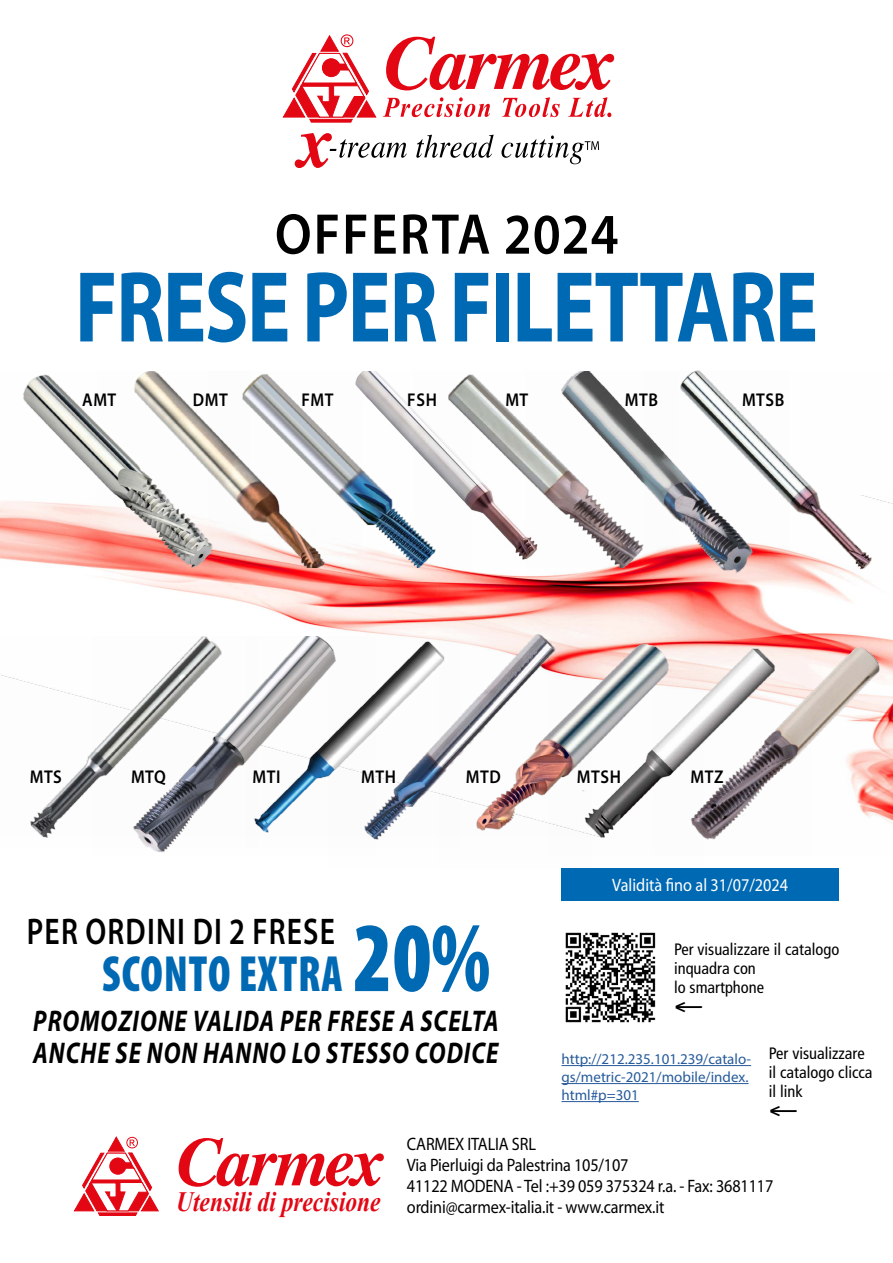
<style>
.page{position:relative;width:893px;height:1263px;background:#fff}
.page>*{position:absolute;margin:0;border:0;box-sizing:border-box;transform-origin:0 0}
.t1{font:700 101.7px "Myriad Pro";letter-spacing:-.02em;color:#0069b4;scale:.8 1}
.t2{font:600 57.9px "Myriad Pro";letter-spacing:.04em;color:#000;scale:.9 1}
.t3{font:900 condensed 51.15px "Myriad Pro";letter-spacing:.02em;color:#0069b4;scale:.88 1}
.t4{font:600 37.2px "Myriad Pro";letter-spacing:.04em;color:#000;scale:.79 1}
.t5{font:italic 700 30px/31.5px "Myriad Pro";letter-spacing:.04em;color:#000;scale:.79 1}
.t6{font:italic 700 27.9px "Times New Roman";color:#e30613;scale:.84 1}
.t7{font:600 18.45px "Myriad Pro";letter-spacing:.03em;color:#000;scale:.9 1}
.t8{font:18px/21px "Myriad Pro";letter-spacing:-.01em;color:#000;scale:.9 1}
.t9{font:18px "Myriad Pro";color:#fff;scale:.9 1}
.t10{font:condensed 16.5px/18.9px "Frutiger LT Std";color:#000}
.t11{font:15px/18px "Myriad Pro";color:#275b9b}
.s1{font-size:99.9px}
</style>
<div class="page">
<img style="left:88px;top:567px;width:805px;height:77px">
<svg style="left:179px;top:1138px;width:205px;height:49px"></svg>
<svg style="left:74px;top:1137px;width:84px;height:78px"></svg>
<img style="left:0;top:374px;width:98px;height:193px">
<img style="left:98px;top:371px;width:110px;height:196px">
<img style="left:208px;top:374px;width:94px;height:193px">
<img style="left:302px;top:371px;width:224px;height:211px">
<img style="left:415px;top:371px;width:111px;height:196px">
<img style="left:526px;top:371px;width:264px;height:211px">
<img style="left:645px;top:371px;width:248px;height:210px">
<img style="left:592px;top:605px;width:111px;height:39px">
<img style="left:328px;top:605px;width:264px;height:226px">
<img style="left:376px;top:637px;width:84px;height:203px">
<img style="left:151px;top:637px;width:225px;height:216px">
<img style="left:1px;top:637px;width:256px;height:211px">
<img style="left:548px;top:644px;width:105px;height:194px">
<img style="left:653px;top:644px;width:240px;height:196px">
<svg style="left:383px;top:97px;width:228px;height:20px"></svg>
<svg style="left:386px;top:37px;width:228px;height:53px"></svg>
<svg style="left:283px;top:34px;width:93px;height:88px"></svg>
<svg style="left:295px;top:133px;width:304px;height:35px"></svg>
<div style="left:561px;top:868px;width:278px;height:33px;background:#0069b4"></div>
<img style="left:565px;top:932px;width:91px;height:91px">
<hr style="left:561px;top:1065px;width:190px;height:1px;background:#275b9b">
<hr style="left:561px;top:1083px;width:188px;height:1px;background:#275b9b">
<hr style="left:561px;top:1101px;width:78px;height:1px;background:#275b9b">
<h2 class="t2" style="left:275px;top:197px;width:383px">OFFERTA 2024</h2>
<h1 class="t1" style="left:75px;top:241px;width:931px">FRESE PER FILETTARE</h1>
<p class="t7" style="left:82px;top:388px;width:40px">AMT</p>
<p class="t7" style="left:742px;top:388px;width:49px">MTSB</p>
<p class="t7" style="left:193px;top:388px;width:40px">DMT</p>
<p class="t7" style="left:302px;top:388px;width:37px">FMT</p>
<p class="t7" style="left:407px;top:388px;width:34px">FSH</p>
<p class="t7" style="left:505px;top:388px;width:27px">MT</p>
<p class="t7" style="left:625px;top:388px;width:38px">MTB</p>
<p class="t7" style="left:30px;top:765px;width:37px">MTS</p>
<p class="t7" style="left:131px;top:765px;width:40px">MTQ</p>
<p class="t7" style="left:252px;top:765px;width:33px">MTI</p>
<p class="t7" style="left:361px;top:765px;width:40px">MTH</p>
<p class="t7" style="left:466px;top:765px;width:40px">MTD</p>
<p class="t7" style="left:577px;top:765px;width:50px">MTSH</p>
<p class="t7" style="left:690px;top:765px;width:38px">MTZ</p>
<h3 class="t4" style="left:27px;top:908px;width:392px">PER ORDINI DI 2 FRESE</h3>
<h3 class="t3" style="left:102px;top:941px;width:442px">SCONTO EXTRA <span class="s1">20%</span></h3>
<h3 class="t5" style="left:33px;top:1004px;width:591px">PROMOZIONE VALIDA PER FRESE A SCELTA<br>ANCHE SE NON HANNO LO STESSO CODICE</h3>
<p class="t9" style="left:612px;top:873px;width:197px">Validità fino al 31/07/2024</p>
<p class="t10" style="left:674px;top:940px;width:167px">Per visualizzare il catalogo inquadra con<br>lo smartphone</p>
<p class="t11" style="left:561px;top:1050px;width:191px">http://212.235.101.239/catalo&shy;gs/metric-2021/mobile/index. html#p=301</p>
<p class="t10" style="left:769px;top:1044px;width:105px">Per visualizzare il catalogo clicca il link</p>
<h3 class="t6" style="left:176px;top:1182px;width:245px">Utensili di precisione</h3>
<p class="t8" style="left:407px;top:1133px;width:409px">CARMEX ITALIA SRL<br>Via Pierluigi da Palestrina 105/107<br>41122 MODENA - Tel :+39 059 375324 r.a. - Fax: 3681117 ordini@carmex-italia.it - www.carmex.it</p>
</div>
